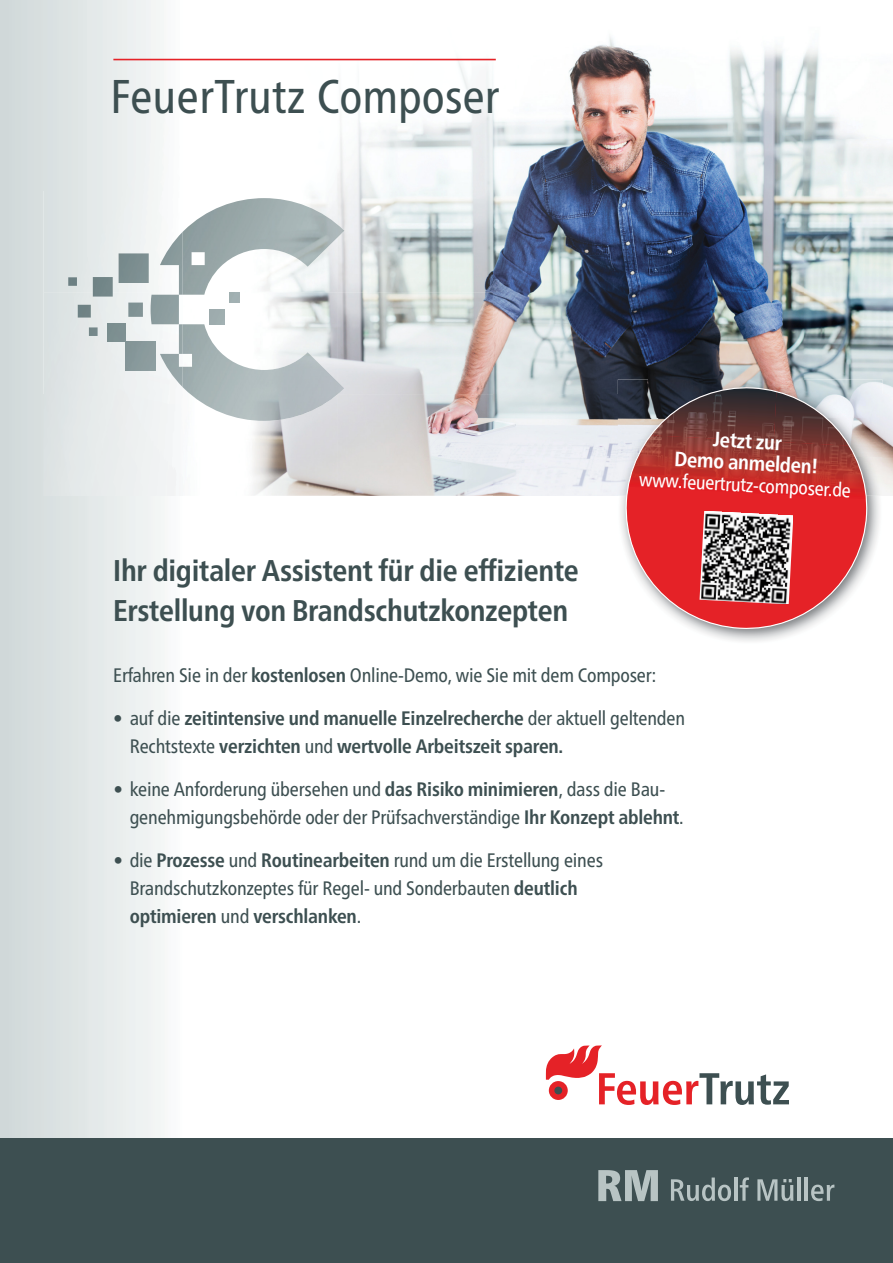
<style>
.page{position:relative;width:893px;height:1263px;background:#fff}
.page>*{position:absolute;margin:0;border:0;box-sizing:border-box;transform-origin:0 0}
.t1{font:condensed 47.25px "Frutiger Neue LT Pro";color:#3d4f51}
.t2{font:700 condensed 30px/40.5px "Frutiger Neue LT Pro";letter-spacing:-.01em;color:#3d4f51}
.t3{font:700 condensed 20.7px/21.8px "Frutiger Neue LT Pro";color:#fff;text-align:center}
.t4{font:condensed 19.5px/28px "Frutiger Neue LT Pro";letter-spacing:-.01em;color:#3d4f51}
.t5{font:700 condensed 19.5px/28px "Frutiger Neue LT Pro";letter-spacing:-.01em;color:#3d4f51}
.t6{font:condensed 19.5px "Frutiger Neue LT Pro";color:#fff}
.s1{font-weight:700}
.s2{font-weight:400}
</style>
<div class="page">
<svg style="left:0;top:0;width:164px;height:1138px;background:#dee4e4"></svg>
<img style="left:43px;top:0;width:761px;height:292px">
<img style="left:804px;top:49px;width:89px;height:345px">
<img style="left:43px;top:292px;width:605px;height:102px">
<img style="left:648px;top:292px;width:156px;height:87px">
<img style="left:43px;top:394px;width:575px;height:102px">
<img style="left:882px;top:394px;width:11px;height:102px">
<hr style="left:113px;top:59px;width:383px;height:1px;background:#e52227">
<img style="left:183px;top:198px;width:161px;height:97px">
<img style="left:151px;top:232px;width:32px;height:92px">
<img style="left:183px;top:324px;width:161px;height:97px">
<img style="left:160px;top:324px;width:23px;height:63px">
<img style="left:78px;top:253px;width:71px;height:65px">
<img style="left:209px;top:309px;width:15px;height:15px">
<img style="left:107px;top:336px;width:18px;height:5px">
<img style="left:125px;top:341px;width:30px;height:30px">
<img style="left:68px;top:277px;width:45px;height:20px">
<svg style="left:229px;top:292px;width:11px;height:11px"></svg>
<img style="left:89px;top:302px;width:54px;height:34px">
<img style="left:620px;top:496px;width:260px;height:145px">
<img style="left:618px;top:379px;width:264px;height:39px">
<img style="left:618px;top:418px;width:4px;height:78px">
<img style="left:871px;top:418px;width:11px;height:39px">
<img style="left:871px;top:457px;width:11px;height:39px">
<svg style="left:622px;top:383px;width:249px;height:249px;background:#bc5c5d"></svg>
<img style="left:699px;top:510px;width:94px;height:94px">
<svg style="left:546px;top:1045px;width:243px;height:60px"></svg>
<div style="left:0;top:1138px;width:893px;height:125px;background:#3d4f51"></div>
<svg style="left:598px;top:1170px;width:60px;height:31px"></svg>
<svg style="left:671px;top:1177px;width:60px;height:24px"></svg>
<hr style="left:734px;top:1177px;width:3px;height:24px;background:#b8c4c4">
<svg style="left:740px;top:1177px;width:9px;height:24px"></svg>
<svg style="left:757px;top:1179px;width:36px;height:22px"></svg>
<hr style="left:797px;top:1177px;width:4px;height:24px;background:#b8c4c4">
<hr style="left:805px;top:1177px;width:3px;height:24px;background:#b8c4c4">
<svg style="left:811px;top:1185px;width:23px;height:16px"></svg>
<h1 class="t1" style="left:111px;top:69px;width:390px">FeuerTrutz Composer</h1>
<h2 class="t2" style="left:113px;top:550px;width:467px">Ihr digitaler Assistent für die effiziente<br>Erstellung von Brandschutzkonzepten</h2>
<p class="t3" style="left:676px;top:426px;width:145px;rotate:3deg">Jetzt zur<br>Demo anmelden!</p>
<p class="t6" style="left:640px;top:468px;width:213px;rotate:3deg">www.feuertrutz-composer.de</p>
<p class="t4" style="left:113px;top:661px;width:545px">Erfahren Sie in der <span class="s1">kostenlosen</span> Online-Demo, wie Sie mit dem Composer:</p>
<p class="t5" style="left:130px;top:704px;width:557px;text-indent:-16px"><span class="s2">• auf die</span> zeitintensive und manuelle Einzelrecherche <span class="s2">der aktuell geltenden<br>Rechtstexte</span> verzichten <span class="s2">und</span> wertvolle Arbeitszeit sparen.</p>
<p class="t4" style="left:130px;top:775px;width:555px;text-indent:-16px">• keine Anforderung übersehen und <span class="s1">das Risiko minimieren</span>, dass die Bau&shy;genehmigungsbehörde oder der Prüfsachverständige <span class="s1">Ihr Konzept ablehnt</span>.</p>
<p class="t4" style="left:130px;top:846px;width:475px;text-indent:-16px">• die <span class="s1">Prozesse</span> und <span class="s1">Routinearbeiten</span> rund um die Erstellung eines<br>Brandschutzkonzeptes für Regel- und Sonderbauten <span class="s1">deutlich optimieren</span> und <span class="s1">verschlanken</span>.</p>
</div>
